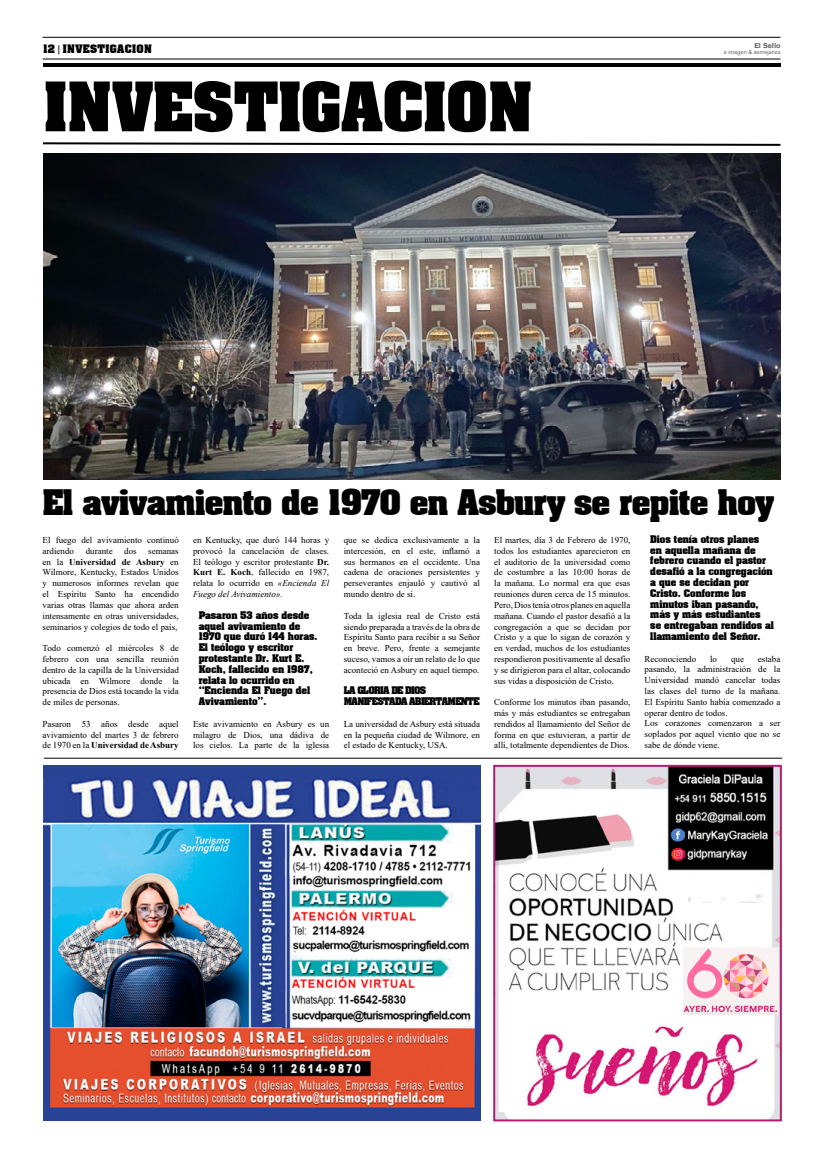
<style>
.page{position:relative;width:823px;height:1163px;background:#fff}
.page>*{position:absolute;margin:0;border:0;box-sizing:border-box;transform-origin:0 0}
.t1{font:700 58px "Aaron";color:#000}
.t2{font:700 30px "Aaron";letter-spacing:-.015em;color:#000}
.t3{font:700 10px "Aaron";letter-spacing:.04em;color:#000}
.t4{font:9px/10.8px "Times New Roman";color:#000;text-align:justify}
.t5{font:700 9px/10.8px "Aaron";color:#000}
.t6{font:700 9px/10.8px "Aaron";letter-spacing:-.075em;color:#000}
.t7{font:700 7px "Akzidenz Grotesk BQ";color:#636466}
.t8{font:6px "Akzidenz Grotesk BQ Reg OK";color:#636466}
.s1{font-family:"Akzidenz Grotesk BQ Reg OK";font-weight:400}
.s2{font-weight:700}
.s3{font-style:italic}
</style>
<div class="page">
<hr style="left:43px;top:59px;width:737px;height:1px;background:#000">
<hr style="left:43px;top:63px;width:737px;height:4px;background:#000">
<hr style="left:43px;top:37px;width:737px;height:1px;background:#000">
<svg style="left:43px;top:142px;width:738px;height:4px"></svg>
<hr style="left:44px;top:757px;width:737px;height:1px;background:#000">
<img style="left:44px;top:765px;width:436px;height:355px">
<img style="left:496px;top:767px;width:282px;height:351px">
<div style="left:493px;top:764px;width:288px;height:357px;border:2px solid #b51d72"></div>
<img style="left:44px;top:153px;width:736px;height:326px">
<p class="t3" style="left:43px;top:40px;width:110px">12 <span class="s1">|</span> INVESTIGACION</p>
<p class="t7" style="left:754px;top:41px;width:27px">El Sello</p>
<p class="t8" style="left:723px;top:48px;width:58px">a imagen &amp; semejanza</p>
<h1 class="t1" style="left:44px;top:57px;width:490px">INVESTIGACION</h1>
<h2 class="t2" style="left:43px;top:476px;width:732px">El avivamiento de 1970 en Asbury se repite hoy</h2>
<p class="t4" style="left:343px;top:534px;width:138px">que se dedica exclusivamente a la intercesión, en el este, inflamó a sus hermanos en el occidente. Una cadena de oraciones persistentes y perseverantes enjauló y cautivó al mundo dentro de sí.</p>
<p class="t4" style="left:343px;top:610px;width:138px">Toda la iglesia real de Cristo está siendo preparada a través de la obra de Espíritu Santo para recibir a su Señor en breve. Pero, frente a semejante suceso, vamos a oír un relato de lo que aconteció en Asbury en aquel tiempo.</p>
<p class="t6" style="left:343px;top:684px;width:137px">LA GLORIA DE DIOS<br>MANIFESTADA ABIERTAMENTE</p>
<p class="t4" style="left:343px;top:718px;width:138px">La universidad de Asbury está situada en la pequeña ciudad de Wilmore, en el estado de Kentucky, USA.</p>
<p class="t5" style="left:650px;top:533px;width:125px">Dios tenía otros planes<br>en aquella mañana de febrero cuando el pastor desafió a la congregación a que se decidan por<br>Cristo. Conforme los minutos iban pasando, más y más estudiantes<br>se entregaban rendidos al llamamiento del Señor.</p>
<p class="t4" style="left:644px;top:652px;width:53px">Reconociendo</p>
<p class="t4" style="left:709px;top:652px;width:9px">lo</p>
<p class="t4" style="left:730px;top:652px;width:14px">que</p>
<p class="t4" style="left:43px;top:534px;width:138px">El fuego del avivamiento continuó ardiendo</p>
<p class="t4" style="left:193px;top:534px;width:138px">en Kentucky, que duró 144 horas y provocó la cancelación de clases.<br>El teólogo y escritor protestante <span class="s2">Dr.<br>Kurt E. Koch</span>, fallecido en 1987, relata lo ocurrido en <span class="s3">«Encienda El Fuego del Avivamiento».</span></p>
<p class="t5" style="left:198px;top:609px;width:120px">Pasaron 53 años desde aquel avivamiento de<br>1970 que duró 144 horas.<br>El teólogo y escritor protestante Dr. Kurt E.<br>Koch, fallecido en 1987, relata lo ocurrido en “Encienda El Fuego del<br>Avivamiento”.</p>
<p class="t4" style="left:193px;top:718px;width:138px">Este avivamiento en Asbury es un milagro de Dios, una dádiva de los cielos. La parte de la iglesia</p>
<p class="t4" style="left:494px;top:534px;width:138px">El martes, día 3 de Febrero de 1970, todos los estudiantes aparecieron en el auditorio de la universidad como de costumbre a las 10:00 horas de la mañana. Lo normal era que esas reuniones duren cerca de 15 minutos.<br>Pero, Dios tenía otros planes en aquella mañana. Cuando el pastor desafió a la congregación a que se decidan por Cristo y a que lo sigan de corazón y en verdad, muchos de los estudiantes respondieron positivamente al desafío y se dirigieron para el altar, colocando sus vidas a disposición de Cristo.</p>
<p class="t4" style="left:494px;top:696px;width:138px">Conforme los minutos iban pasando, más y más estudiantes se entregaban rendidos al llamamiento del Señor de forma en que estuvieran, a partir de allí, totalmente dependientes de Dios.</p>
<p class="t4" style="left:86px;top:545px;width:28px">durante</p>
<p class="t4" style="left:124px;top:545px;width:14px">dos</p>
<p class="t4" style="left:43px;top:545px;width:138px;text-indent:106px">semanas en la <span class="s2">Universidad de Asbury</span> en Wilmore, Kentucky, Estados Unidos y numerosos informes revelan que el Espíritu Santo ha encendido varias otras llamas que ahora arden intensamente en otras universidades, seminarios y colegios de todo el país,</p>
<p class="t4" style="left:43px;top:642px;width:138px">Todo comenzó el miércoles 8 de febrero con una sencilla reunión dentro de la capilla de la Universidad ubicada en Wilmore donde la presencia de Dios está tocando la vida de miles de personas.</p>
<p class="t4" style="left:43px;top:718px;width:138px">Pasaron 53 años desde aquel avivamiento del martes 3 de febrero de 1970 en la <span class="s2">Universidad de Asbury</span></p>
<p class="t4" style="left:644px;top:652px;width:137px;text-align:left;text-indent:113px">estaba pasando, la administración de la<br>Universidad mandó cancelar todas las clases del turno de la mañana.<br>El Espíritu Santo había comenzado a operar dentro de todos.<br>Los corazones comenzaron a ser soplados por aquel viento que no se sabe de dónde viene.</p>
</div>
